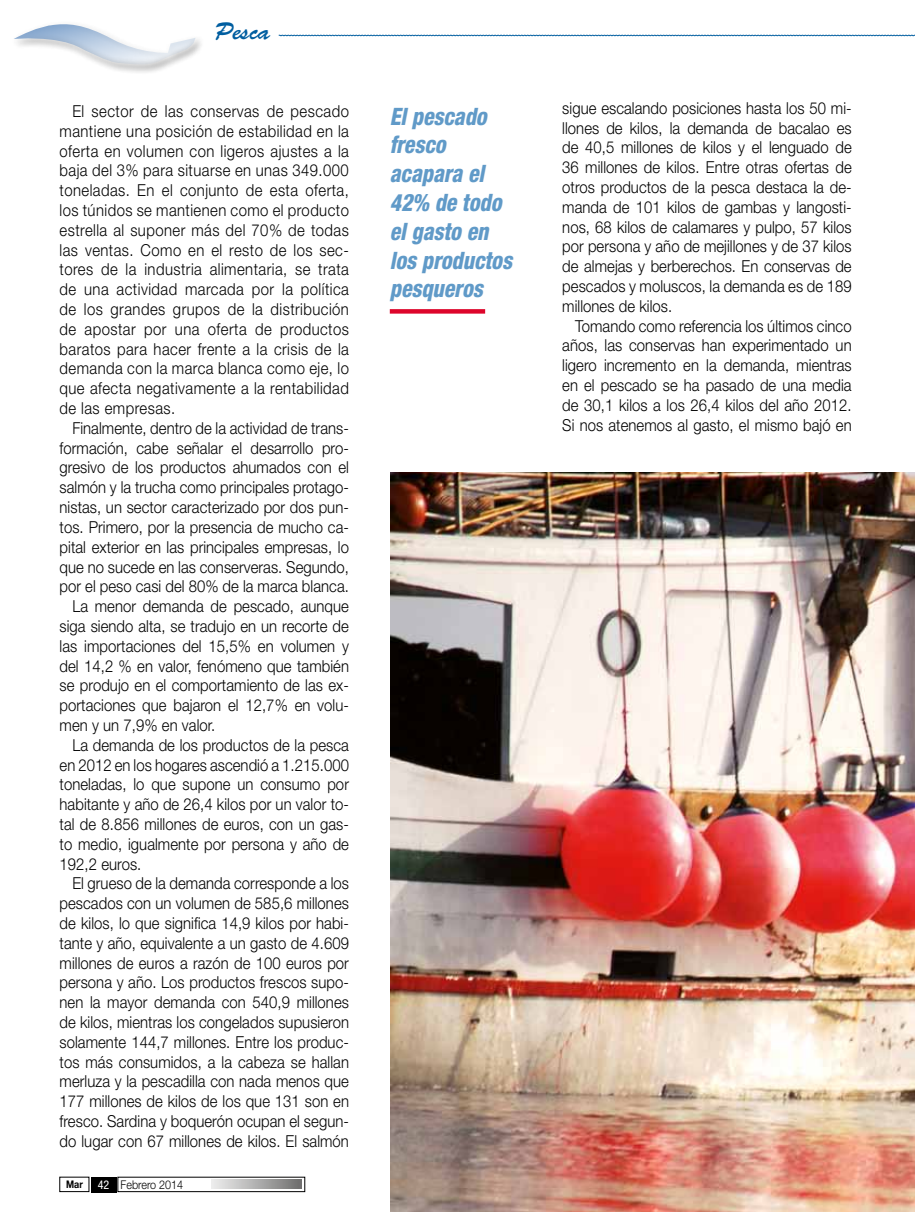
<style>
.page{position:relative;width:915px;height:1212px;background:#fff}
.page>*{position:absolute;margin:0;border:0;box-sizing:border-box;transform-origin:0 0}
.t1{font:italic 800 condensed 24px/28.8px "Helvetica Neue LT Std";color:#609ac8;scale:.9 1}
.t2{font:24px "Brush Script Std";color:#005ea0}
.t3{font:300 16.5px/19.8px "Helvetica Neue LT Std";letter-spacing:.005em;color:#000;text-align:justify;scale:.9 1}
.t4{font:300 12px "Helvetica Neue LT Std";color:#000;scale:.9 1}
.s1{font-weight:700;font-size:10.5px}
.s2{font-weight:400;font-stretch:condensed;color:#fff}
</style>
<div class="page">
<svg style="left:14px;top:24px;width:181px;height:41px"></svg>
<div style="left:60px;top:1177px;width:29px;height:15px;border:1px solid #000"></div>
<div style="left:91px;top:1177px;width:25px;height:15px;background:#000"></div>
<div style="left:118px;top:1177px;width:187px;height:15px;border:1px solid #000"></div>
<svg style="left:211px;top:1180px;width:90px;height:9px"></svg>
<svg style="left:278px;top:35px;width:636px;height:1px"></svg>
<img style="left:390px;top:472px;width:524px;height:740px">
<div style="left:389px;top:309px;width:96px;height:5px;background:#dd052b"></div>
<h1 class="t2" style="left:215px;top:18px;width:57px">Pesca</h1>
<p class="t3" style="left:60px;top:101px;width:323px;text-indent:13px">El sector de las conservas de pescado mantiene una posición de estabilidad en la oferta en volumen con ligeros ajustes a la baja del 3% para situarse en unas 349.000 toneladas. En el conjunto de esta oferta, los túnidos se mantienen como el producto estrella al suponer más del 70% de todas las ventas. Como en el resto de los sec&shy;tores de la industria alimentaria, se trata de una actividad marcada por la política de los grandes grupos de la distribución de apostar por una oferta de productos baratos para hacer frente a la crisis de la demanda con la marca blanca como eje, lo que afecta negativamente a la rentabilidad de las empresas.</p>
<p class="t3" style="left:72px;top:418px;width:309px">Finalmente, dentro de la actividad de trans-</p>
<p class="t3" style="left:60px;top:438px;width:323px">formación, cabe señalar el desarrollo pro-</p>
<p class="t3" style="left:60px;top:457px;width:323px">gresivo de los productos ahumados con el</p>
<p class="t3" style="left:60px;top:477px;width:323px">salmón y la trucha como principales protago-</p>
<p class="t3" style="left:60px;top:497px;width:323px">nistas, un sector caracterizado por dos pun-</p>
<p class="t3" style="left:60px;top:517px;width:323px">tos. Primero, por la presencia de mucho ca-</p>
<p class="t3" style="left:60px;top:537px;width:323px">pital exterior en las principales empresas, lo</p>
<p class="t3" style="left:60px;top:556px;width:323px">que no sucede en las conserveras. Segundo,</p>
<p class="t3" style="left:60px;top:576px;width:323px">por el peso casi del 80% de la marca blanca.</p>
<p class="t3" style="left:72px;top:596px;width:309px">La menor demanda de pescado, aunque</p>
<p class="t3" style="left:60px;top:616px;width:323px">siga siendo alta, se tradujo en un recorte de</p>
<p class="t3" style="left:60px;top:636px;width:323px">las importaciones del 15,5% en volumen y</p>
<p class="t3" style="left:60px;top:655px;width:323px">del 14,2 % en valor, fenómeno que también</p>
<p class="t3" style="left:60px;top:675px;width:323px">se produjo en el comportamiento de las ex-</p>
<p class="t3" style="left:60px;top:695px;width:323px">portaciones que bajaron el 12,7% en volu-</p>
<p class="t3" style="left:60px;top:715px;width:175px">men y un 7,9% en valor.</p>
<p class="t3" style="left:72px;top:735px;width:309px">La demanda de los productos de la pesca</p>
<p class="t3" style="left:60px;top:754px;width:323px">en 2012 en los hogares ascendió a 1.215.000</p>
<p class="t3" style="left:60px;top:774px;width:323px">toneladas, lo que supone un consumo por</p>
<p class="t3" style="left:60px;top:794px;width:323px">habitante y año de 26,4 kilos por un valor to-</p>
<p class="t3" style="left:60px;top:814px;width:323px">tal de 8.856 millones de euros, con un gas-</p>
<p class="t3" style="left:60px;top:834px;width:323px">to medio, igualmente por persona y año de</p>
<p class="t3" style="left:60px;top:853px;width:92px">192,2 euros.</p>
<p class="t3" style="left:72px;top:873px;width:309px">El grueso de la demanda corresponde a los</p>
<p class="t3" style="left:60px;top:893px;width:323px">pescados con un volumen de 585,6 millones</p>
<p class="t3" style="left:60px;top:913px;width:323px">de kilos, lo que significa 14,9 kilos por habi-</p>
<p class="t3" style="left:60px;top:933px;width:323px">tante y año, equivalente a un gasto de 4.609</p>
<p class="t3" style="left:60px;top:952px;width:323px">millones de euros a razón de 100 euros por</p>
<p class="t3" style="left:60px;top:972px;width:323px">persona y año. Los productos frescos supo-</p>
<p class="t3" style="left:60px;top:992px;width:323px">nen la mayor demanda con 540,9 millones</p>
<p class="t3" style="left:60px;top:1012px;width:323px">de kilos, mientras los congelados supusieron</p>
<p class="t3" style="left:60px;top:1032px;width:323px">solamente 144,7 millones. Entre los produc-</p>
<p class="t3" style="left:60px;top:1051px;width:323px">tos más consumidos, a la cabeza se hallan</p>
<p class="t3" style="left:60px;top:1071px;width:323px">merluza y la pescadilla con nada menos que</p>
<p class="t3" style="left:60px;top:1091px;width:323px">177 millones de kilos de los que 131 son en</p>
<p class="t3" style="left:60px;top:1111px;width:323px">fresco. Sardina y boquerón ocupan el segun-</p>
<p class="t3" style="left:60px;top:1131px;width:323px">do lugar con 67 millones de kilos. El salmón</p>
<p class="t4" style="left:66px;top:1177px;width:132px"><span class="s1">Mar</span> <span class="s2">42</span> Febrero 2014</p>
<h1 class="t1" style="left:389px;top:102px;width:137px">El pescado fresco acapara el<br>42% de todo el gasto en los productos pesqueros</h1>
<p class="t3" style="left:562px;top:98px;width:323px">sigue escalando posiciones hasta los 50 mi&shy;llones de kilos, la demanda de bacalao es de 40,5 millones de kilos y el lenguado de 36 millones de kilos. Entre otras ofertas de otros productos de la pesca destaca la de&shy;manda de 101 kilos de gambas y langosti&shy;nos, 68 kilos de calamares y pulpo, 57 kilos por persona y año de mejillones y de 37 kilos de almejas y berberechos. En conservas de pescados y moluscos, la demanda es de 189 millones de kilos.</p>
<p class="t3" style="left:562px;top:316px;width:323px;text-indent:13px">Tomando como referencia los últimos cinco años, las conservas han experimentado un ligero incremento en la demanda, mientras en el pescado se ha pasado de una media de 30,1 kilos a los 26,4 kilos del año 2012.<br>Si nos atenemos al gasto, el mismo bajó en</p>
</div>
